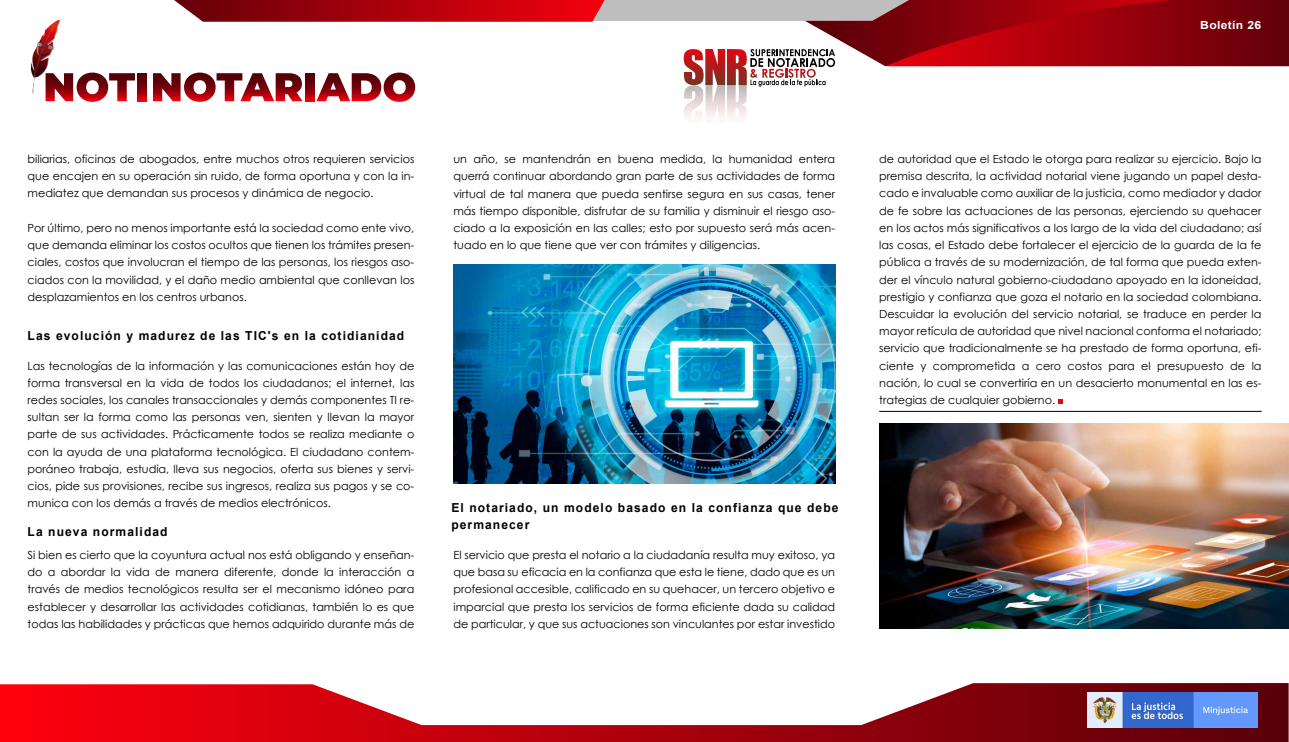
<style>
.page{position:relative;width:1289px;height:742px;background:#fff}
.page>*{position:absolute;margin:0;border:0;box-sizing:border-box;transform-origin:0 0}
.t1{font:700 12.4px/17.2px "Arial";letter-spacing:.09em;color:#000}
.t2{font:11.2px/17.2px "Century Gothic";color:#000;text-align:justify}
.t3{font:700 11.2px "Arial";letter-spacing:.025em;color:#fff;scale:1.08 1}
</style>
<div class="page">
<svg style="left:0;top:683px;width:1289px;height:59px"></svg>
<img style="left:31px;top:20px;width:29px;height:75px">
<svg style="left:46px;top:73px;width:89px;height:29px"></svg>
<svg style="left:137px;top:73px;width:10px;height:28px"></svg>
<img style="left:1087px;top:692px;width:171px;height:36px">
<img style="left:453px;top:264px;width:382px;height:219px">
<img style="left:879px;top:424px;width:410px;height:204px">
<svg style="left:1058px;top:399px;width:5px;height:5px"></svg>
<hr style="left:879px;top:411px;width:383px;height:1px;background:#000">
<svg style="left:153px;top:0;width:1136px;height:117px"></svg>
<p class="t3" style="left:1200px;top:17px;width:58px">Boletín 26</p>
<p class="t2" style="left:28px;top:150px;width:388px">biliarias, oficinas de abogados, entre muchos otros requieren servicios que encajen en su operación sin ruido, de forma oportuna y con la in&shy;mediatez que demandan sus procesos y dinámica de negocio.</p>
<p class="t2" style="left:28px;top:219px;width:388px">Por último, pero no menos importante está la sociedad como ente vivo, que demanda eliminar los costos ocultos que tienen los trámites presen&shy;ciales, costos que involucran el tiempo de las personas, los riesgos aso&shy;ciados con la movilidad, y el daño medio ambiental que conllevan los desplazamientos en los centros urbanos.</p>
<p class="t1" style="left:28px;top:327px;width:378px">Las evolución y madurez de las TIC's en la cotidianidad</p>
<p class="t2" style="left:28px;top:357px;width:388px">Las tecnologías de la información y las comunicaciones están hoy de forma transversal en la vida de todos los ciudadanos; el internet, las redes sociales, los canales transaccionales y demás componentes TI re&shy;sultan ser la forma como las personas ven, sienten y llevan la mayor parte de sus actividades. Prácticamente todos se realiza mediante o con la ayuda de una plataforma tecnológica. El ciudadano contem&shy;poráneo trabaja, estudia, lleva sus negocios, oferta sus bienes y servi&shy;cios, pide sus provisiones, recibe sus ingresos, realiza sus pagos y se co&shy;munica con los demás a través de medios electrónicos.</p>
<p class="t1" style="left:28px;top:523px;width:141px">La nueva normalidad</p>
<p class="t2" style="left:28px;top:546px;width:388px">Si bien es cierto que la coyuntura actual nos está obligando y enseñan&shy;do a abordar la vida de manera diferente, donde la interacción a través de medios tecnológicos resulta ser el mecanismo idóneo para establecer y desarrollar las actividades cotidianas, también lo es que todas las habilidades y prácticas que hemos adquirido durante más de</p>
<p class="t2" style="left:453px;top:150px;width:383px">un año, se mantendrán en buena medida, la humanidad entera querrá continuar abordando gran parte de sus actividades de forma virtual de tal manera que pueda sentirse segura en sus casas, tener más tiempo disponible, disfrutar de su familia y disminuir el riesgo aso&shy;ciado a la exposición en las calles; esto por supuesto será más acen&shy;tuado en lo que tiene que ver con trámites y diligencias.</p>
<p class="t1" style="left:451px;top:499px;width:389px">El notariado, un modelo basado en la confianza que debe permanecer</p>
<p class="t2" style="left:453px;top:546px;width:383px">El servicio que presta el notario a la ciudadanía resulta muy exitoso, ya que basa su eficacia en la confianza que esta le tiene, dado que es un profesional accesible, calificado en su quehacer, un tercero objetivo e imparcial que presta los servicios de forma eficiente dada su calidad de particular, y que sus actuaciones son vinculantes por estar investido</p>
<p class="t2" style="left:879px;top:150px;width:384px">de autoridad que el Estado le otorga para realizar su ejercicio. Bajo la premisa descrita, la actividad notarial viene jugando un papel desta&shy;cado e invaluable como auxiliar de la justicia, como mediador y dador de fe sobre las actuaciones de las personas, ejerciendo su quehacer en los actos más significativos a los largo de la vida del ciudadano; así las cosas, el Estado debe fortalecer el ejercicio de la guarda de la fe pública a través de su modernización, de tal forma que pueda exten&shy;der el vínculo natural gobierno-ciudadano apoyado en la idoneidad, prestigio y confianza que goza el notario en la sociedad colombiana.<br>Descuidar la evolución del servicio notarial, se traduce en perder la mayor retícula de autoridad que nivel nacional conforma el notariado; servicio que tradicionalmente se ha prestado de forma oportuna, efi&shy;ciente y comprometida a cero costos para el presupuesto de la nación, lo cual se convertiría en un desacierto monumental en las es&shy;trategias de cualquier gobierno.</p>
</div>
